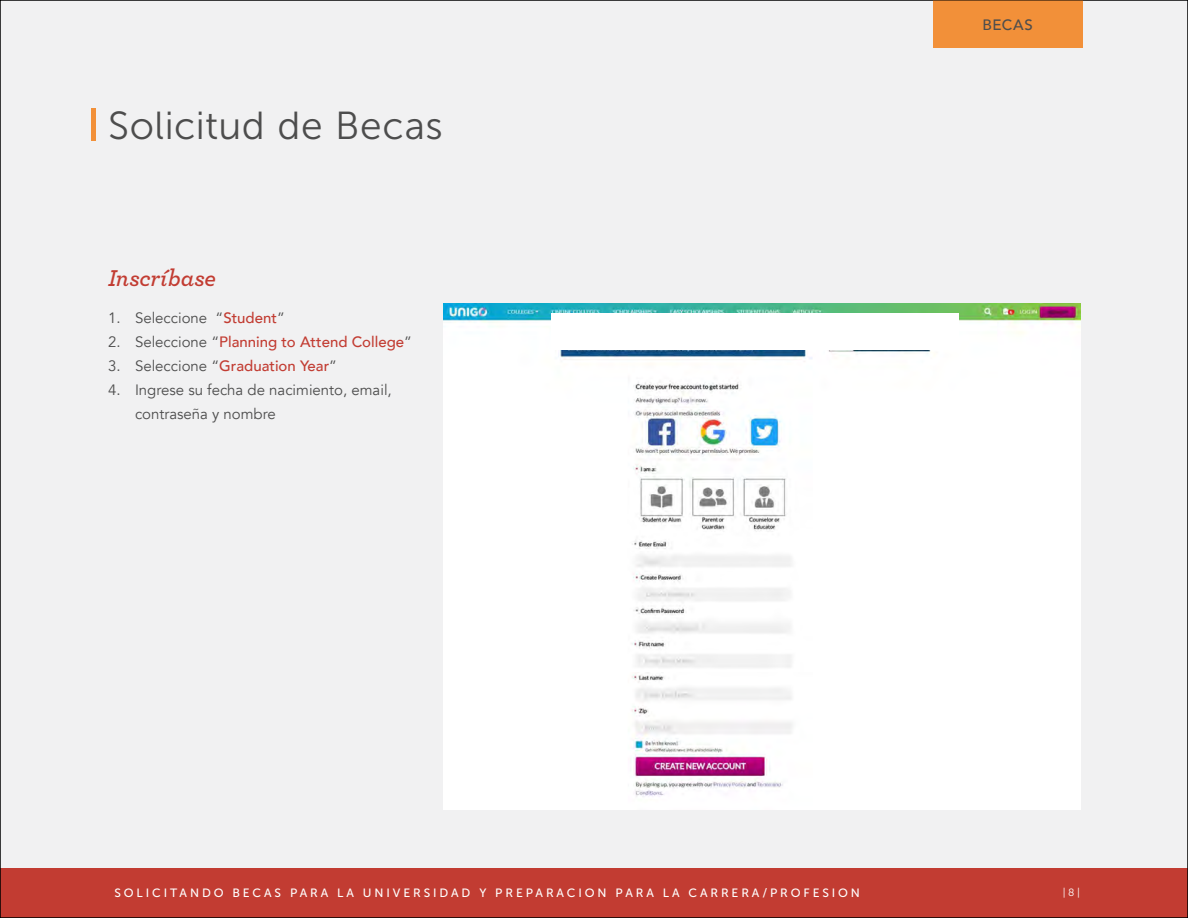
<style>
.page{position:relative;width:1188px;height:918px;background:#c23c32}
.page>*{position:absolute;margin:0;border:0;box-sizing:border-box;transform-origin:0 0}
.t1{font:39px "Museo Sans 300";letter-spacing:.015em;color:#4d4d4d}
.t2{font:italic 600 24px "Archer";letter-spacing:-.01em;color:#c23c32}
.t3{font:15px/24px "Avenir";color:#4d4d4d}
.t4{font:500 15px "Avenir";color:#c23c32}
.t5{font:500 15px "Avenir";letter-spacing:.04em;color:#4d4d4d}
.t6{font:12px "Museo Sans 500";letter-spacing:.24em;color:#fff}
.t7{font:10.5px "Museo Sans 300";color:#fff}
.s1{font-weight:500;color:#c23c32}
.s2{font-weight:400;color:#4d4d4d}
</style>
<div class="page">
<div style="left:0;top:0;width:1188px;height:867px;background:#f1f1f2"></div>
<img style="left:444px;top:303px;width:636px;height:507px">
<div style="left:551px;top:313px;width:407px;height:37px;background:#fff"></div>
<hr style="left:92px;top:108px;width:4px;height:32px;background:#f29039">
<div style="left:933px;top:0;width:149px;height:48px;background:#f29039"></div>
<p class="t1" style="left:108px;top:104px;width:336px">Solicitud de Becas</p>
<p class="t2" style="left:108px;top:260px;width:110px">Inscríbase</p>
<p class="t3" style="left:108px;top:306px;width:178px">1. Seleccione “<span class="s1">Student</span>”</p>
<p class="t4" style="left:108px;top:329px;width:306px"><span class="s2">2. Seleccione “</span>Planning to Attend College<span class="s2">”</span></p>
<p class="t3" style="left:108px;top:354px;width:231px">3. Seleccione “<span class="s1">Graduation Year</span>”</p>
<p class="t3" style="left:135px;top:378px;width:258px;text-indent:-27px">4. Ingrese su fecha de nacimiento, email, contraseña y nombre</p>
<p class="t5" style="left:983px;top:12px;width:52px">BECAS</p>
<p class="t6" style="left:114px;top:886px;width:747px">SOLICITANDO BECAS PARA LA UNIVERSIDAD Y PREPARACION PARA LA CARRERA/PROFESION</p>
<p class="t7" style="left:1063px;top:887px;width:19px">|8|</p>
</div>
